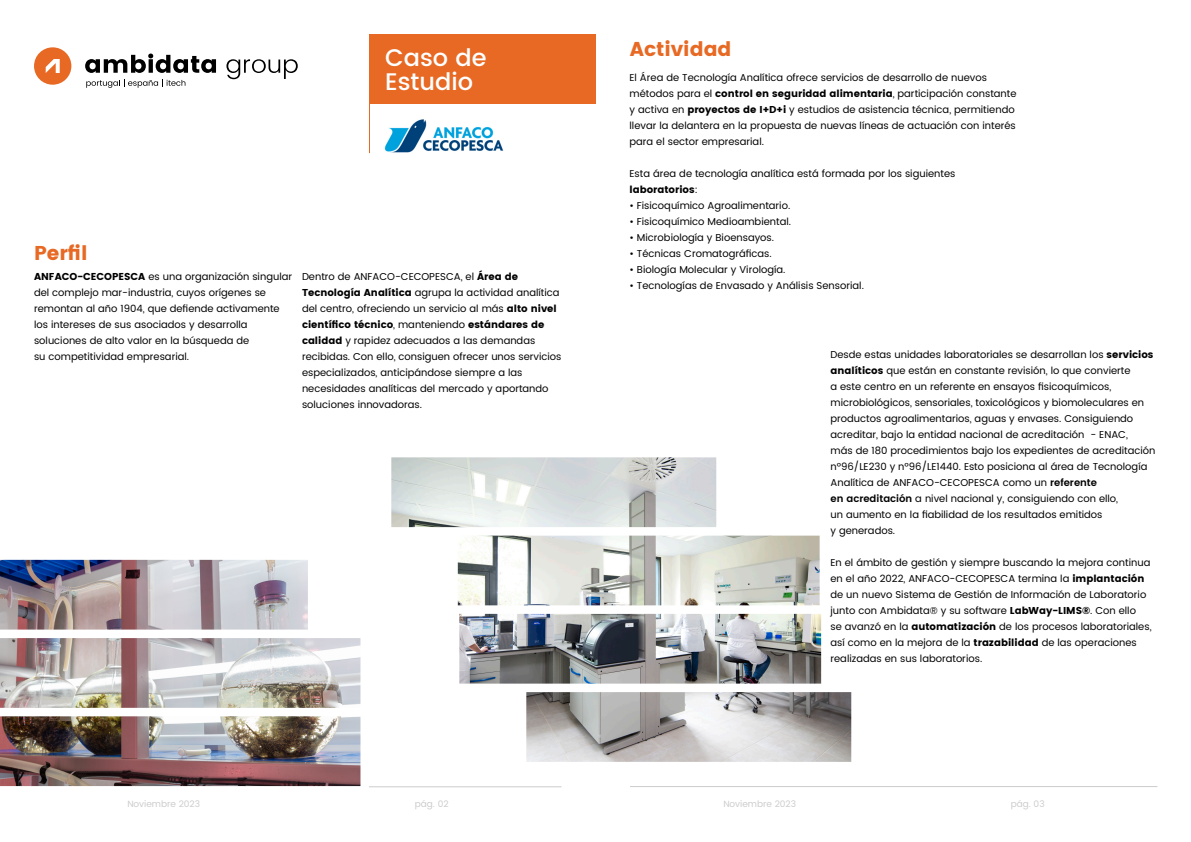
<style>
.page{position:relative;width:1191px;height:842px;background:#fff}
.page>*{position:absolute;margin:0;border:0;box-sizing:border-box;transform-origin:0 0}
.t1{font:500 24px/24px "Poppins";color:#fff}
.t2{font:20px "Poppins";color:#e76924}
.t3{font:10px/16px "Poppins";color:#000}
.t4{font:9px "Poppins";color:#ccc}
.s1{font-style:inherit}
.s2{font-weight:600}
</style>
<div class="page">
<img style="left:0;top:560px;width:360px;height:226px">
<svg style="left:85px;top:54px;width:131px;height:19px"></svg>
<svg style="left:226px;top:59px;width:72px;height:20px"></svg>
<svg style="left:86px;top:79px;width:99px;height:9px"></svg>
<svg style="left:34px;top:47px;width:37px;height:38px"></svg>
<hr style="left:369px;top:786px;width:192px;height:1px;background:#ccc">
<hr style="left:630px;top:786px;width:527px;height:1px;background:#ccc">
<img style="left:391px;top:457px;width:460px;height:305px">
<div style="left:369px;top:34px;width:226px;height:70px;background:#e76924"></div>
<hr style="left:369px;top:34px;width:1px;height:119px;background:#e76924">
<img style="left:384px;top:119px;width:120px;height:34px">
<p class="t2" style="left:34px;top:242px;width:55px">Perfil</p>
<p class="t1" style="left:385px;top:46px;width:103px">Caso de<br>Estudio</p>
<p class="t3" style="left:34px;top:269px;width:260px"><span class="s1">ANFACO-CECOPESCA</span> es una organización singular del complejo mar-industria, cuyos orígenes se remontan al año 1904, que defiende activamente los intereses de sus asociados y desarrolla soluciones de alto valor en la búsqueda de<br>su competitividad empresarial.</p>
<p class="t3" style="left:302px;top:269px;width:261px">Dentro de ANFACO-CECOPESCA, el <span class="s1">Área de Tecnología Analítica</span> agrupa la actividad analítica del centro, ofreciendo un servicio al más <span class="s1">alto nivel científico técnico</span>, manteniendo <span class="s1">estándares de calidad</span> y rapidez adecuados a las demandas recibidas. Con ello, consiguen ofrecer unos servicios especializados, anticipándose siempre a las necesidades analíticas del mercado y aportando soluciones innovadoras.</p>
<p class="t2" style="left:630px;top:38px;width:103px">Actividad</p>
<p class="t3" style="left:629px;top:70px;width:388px">El Área de Tecnología Analítica ofrece servicios de desarrollo de nuevos métodos para el <span class="s1">control en seguridad alimentaria</span>, participación constante y activa en <span class="s1">proyectos de I+D+i</span> y estudios de asistencia técnica, permitiendo llevar la delantera en la propuesta de nuevas líneas de actuación con interés para el sector empresarial.</p>
<p class="t3" style="left:629px;top:166px;width:327px">Esta área de tecnología analítica está formada por los siguientes <span class="s1">laboratorios</span>:</p>
<p class="t3" style="left:629px;top:198px;width:162px">• Fisicoquímico Agroalimentario.</p>
<p class="t3" style="left:629px;top:214px;width:163px">• Fisicoquímico Medioambiental.</p>
<p class="t3" style="left:629px;top:230px;width:146px">• Microbiología y Bioensayos.</p>
<p class="t3" style="left:629px;top:246px;width:144px">• Técnicas Cromatográficas.</p>
<p class="t3" style="left:629px;top:262px;width:157px">• Biología Molecular y Virología.</p>
<p class="t3" style="left:629px;top:278px;width:236px">• Tecnologías de Envasado y Análisis Sensorial.</p>
<p class="t3" style="left:830px;top:347px;width:326px">Desde estas unidades laboratoriales se desarrollan los <span class="s1">servicios analíticos</span> que están en constante revisión, lo que convierte<br>a este centro en un referente en ensayos fisicoquímicos, microbiológicos, sensoriales, toxicológicos y biomoleculares en productos agroalimentarios, aguas y envases. Consiguiendo acreditar, bajo la entidad nacional de acreditación - ENAC,<br>más de 180 procedimientos bajo los expedientes de acreditación nº96/LE230 y nº96/LE1440. Esto posiciona al área de Tecnología Analítica de ANFACO-CECOPESCA como un <span class="s2">referente<br>en acreditación</span> a nivel nacional y, consiguiendo con ello,<br>un aumento en la fiabilidad de los resultados emitidos<br>y generados.</p>
<p class="t3" style="left:830px;top:555px;width:322px">En el ámbito de gestión y siempre buscando la mejora continua en el año 2022, ANFACO-CECOPESCA termina la <span class="s1">implantación </span>de un nuevo Sistema de Gestión de Información de Laboratorio junto con Ambidata® y su software <span class="s1">LabWay-LIMS®</span>. Con ello<br>se avanzó en la <span class="s1">automatización</span> de los procesos laboratoriales, así como en la mejora de la <span class="s1">trazabilidad</span> de las operaciones realizadas en sus laboratorios.</p>
<p class="t4" style="left:127px;top:797px;width:74px">Noviembre 2023</p>
<p class="t4" style="left:415px;top:797px;width:35px">pág. 02</p>
<p class="t4" style="left:723px;top:797px;width:74px">Noviembre 2023</p>
<p class="t4" style="left:1010px;top:797px;width:35px">pág. 03</p>
</div>
